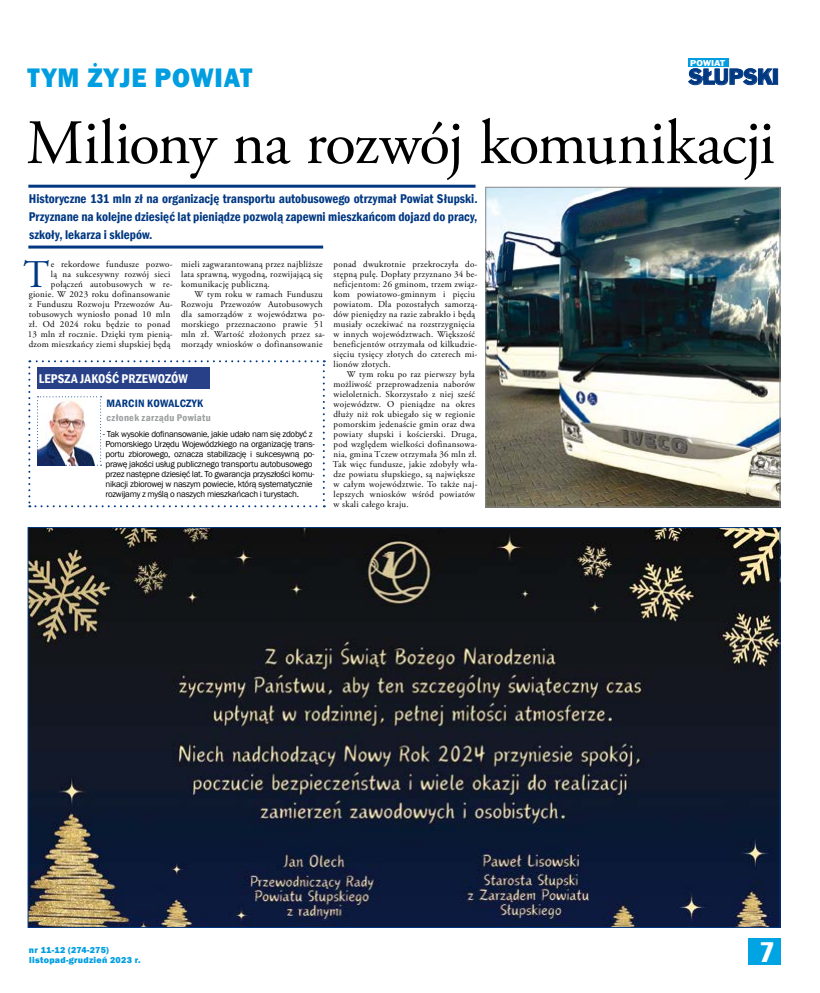
<style>
.page{position:relative;width:820px;height:993px;background:#fff}
.page>*{position:absolute;margin:0;border:0;box-sizing:border-box;transform-origin:0 0}
.t1{font:63px "Adobe Garamond Pro";letter-spacing:-.015em;color:#000}
.t2{font:39.2px "Adobe Garamond Pro";color:#003882}
.t3{font:800 27.6px "Franklin Gothic";letter-spacing:.03em;color:#009ee0;scale:.94 1}
.t4{font:27.5px "Swis 911 Cm EU";color:#fff}
.t5{font:20.1px "Frank Goth EU";letter-spacing:-.01em;color:#003882}
.t6{font:600 condensed 13px/18px "Franklin Gothic";color:#003882;text-align:justify}
.t7{font:600 condensed 13px "Franklin Gothic";letter-spacing:.005em;color:#fff}
.t8{font:600 condensed 11px "Franklin Gothic";letter-spacing:.02em;color:#003882;scale:1.05 1}
.t9{font:600 condensed 10px "Franklin Gothic";letter-spacing:.03em;color:#9c9e9f;scale:1.05 1}
.t10{font:9px/10px "Adobe Garamond Pro";letter-spacing:.03em;color:#000}
.t11{font:9px/10px "Franklin Gothic";letter-spacing:-.03em;color:#000}
.t12{font:800 9px/10px "Franklin Gothic";letter-spacing:.03em;color:#009ee0}
.t13{font:7.7px "Frank Goth EU";letter-spacing:.02em;color:#fff;scale:1.09 1}
</style>
<div class="page">
<div style="left:747px;top:937px;width:33px;height:27px;background:#00a4e2"></div>
<div style="left:688px;top:58px;width:40px;height:9px;background:#009ee0"></div>
<svg style="left:688px;top:69px;width:84px;height:16px"></svg>
<div style="left:772px;top:69px;width:5px;height:15px;border:1px solid #003882"></div>
<img style="left:30px;top:529px;width:748px;height:396px">
<hr style="left:28px;top:185px;width:447px;height:3px;background:#003882">
<hr style="left:28px;top:245px;width:295px;height:3px;background:#003882">
<img style="left:487px;top:189px;width:291px;height:316px">
<div style="left:485px;top:187px;width:295px;height:320px;border:1px solid #87888a"></div>
<svg style="left:28px;top:360px;width:296px;height:147px"></svg>
<div style="left:37px;top:367px;width:173px;height:22px;background:#274088"></div>
<p class="t13" style="left:689px;top:58px;width:34px">POWIAT</p>
<h3 class="t3" style="left:27px;top:60px;width:241px">TYM ŻYJE POWIAT</h3>
<h3 class="t5" style="left:688px;top:65px;width:92px">SŁUPSKI</h3>
<h1 class="t1" style="left:26px;top:105px;width:750px">Miliony na rozwój komunikacji</h1>
<h3 class="t6" style="left:29px;top:190px;width:450px">Historyczne 131 mln zł na organizację transportu autobusowego otrzymał Powiat Słupski.<br>Przyznane na kolejne dziesięć lat pieniądze pozwolą zapewni mieszkańcom dojazd do pracy, szkoły, lekarza i sklepów.</h3>
<h2 class="t2" style="left:23px;top:251px;width:27px">T</h2>
<p class="t10" style="left:333px;top:259px;width:145px">ponad dwukrotnie przekroczyła do&shy;stępną pulę. Dopłaty przyznano 34 be&shy;neficjentom: 26 gminom, trzem związ&shy;kom powiatowo-gminnym i pięciu powiatom. Dla pozostałych samorzą&shy;dów pieniędzy na razie zabrakło i będą musiały oczekiwać na rozstrzygnięcia w innych województwach. Większość beneficjentów otrzymała od kilkudzie&shy;sięciu tysięcy złotych do czterech mi&shy;lionów złotych.</p>
<p class="t10" style="left:333px;top:369px;width:146px;text-indent:14px">W tym roku po raz pierwszy była możliwość przeprowadzenia naborów wieloletnich. Skorzystało z niej sześć województw. O pieniądze na okres dłuży niż rok ubiegało się w regionie pomorskim jedenaście gmin oraz dwa powiaty słupski i kościerski. Druga, pod względem wielkości dofinansowa&shy;nia, gmina Tczew otrzymała 36 mln zł.<br>Tak więc fundusze, jakie zdobyły wła&shy;dze powiatu słupskiego, są największe w całym województwie. To także naj&shy;lepszych wniosków wśród powiatów w skali całego kraju.</p>
<p class="t10" style="left:28px;top:259px;width:146px;text-align:right">e rekordowe fundusze pozwo-<br>lą na sukcesywny rozwój sieci połączeń autobusowych w re&shy;gionie. W 2023 roku dofinansowanie z Funduszu Rozwoju Przewozów Au&shy;tobusowych wyniosło ponad 10 mln zł. Od 2024 roku będzie to ponad<br>13 mln zł rocznie. Dzięki tym pienią&shy;dzom mieszkańcy ziemi słupskiej będą</p>
<p class="t10" style="left:181px;top:259px;width:143px;text-align:justify">mieli zagwarantowaną przez najbliższe lata sprawną, wygodną, rozwijającą się komunikację publiczną.</p>
<p class="t10" style="left:181px;top:289px;width:146px;text-indent:14px">W tym roku w ramach Funduszu Rozwoju Przewozów Autobusowych dla samorządów z województwa po&shy;morskiego przeznaczono prawie 51 mln zł. Wartość złożonych przez sa&shy;morządy wniosków o dofinansowanie</p>
<h3 class="t7" style="left:39px;top:370px;width:150px">LEPSZA JAKOŚĆ PRZEWOZÓW</h3>
<p class="t8" style="left:107px;top:396px;width:93px">MARCIN KOWALCZYK</p>
<p class="t9" style="left:107px;top:411px;width:101px">członek zarządu Powiatu</p>
<p class="t11" style="left:103px;top:429px;width:213px">- Tak wysokie dofinansowanie, jakie udało nam się zdobyć z Pomorskiego Urzędu Wojewódzkiego na organizację trans&shy;portu zbiorowego, oznacza stabilizację i sukcesywną po&shy;prawę jakości usług publicznego transportu autobusowego przez następne dziesięć lat. To gwarancja przyszłości komu&shy;nikacji zbiorowej w naszym powiecie, którą systematycznie rozwijamy z myślą o naszych mieszkańcach i turystach.</p>
<p class="t12" style="left:29px;top:944px;width:113px">nr 11-12 (274-275) listopad-grudzień 2023 r.</p>
<h3 class="t4" style="left:760px;top:935px;width:14px">7</h3>
</div>
